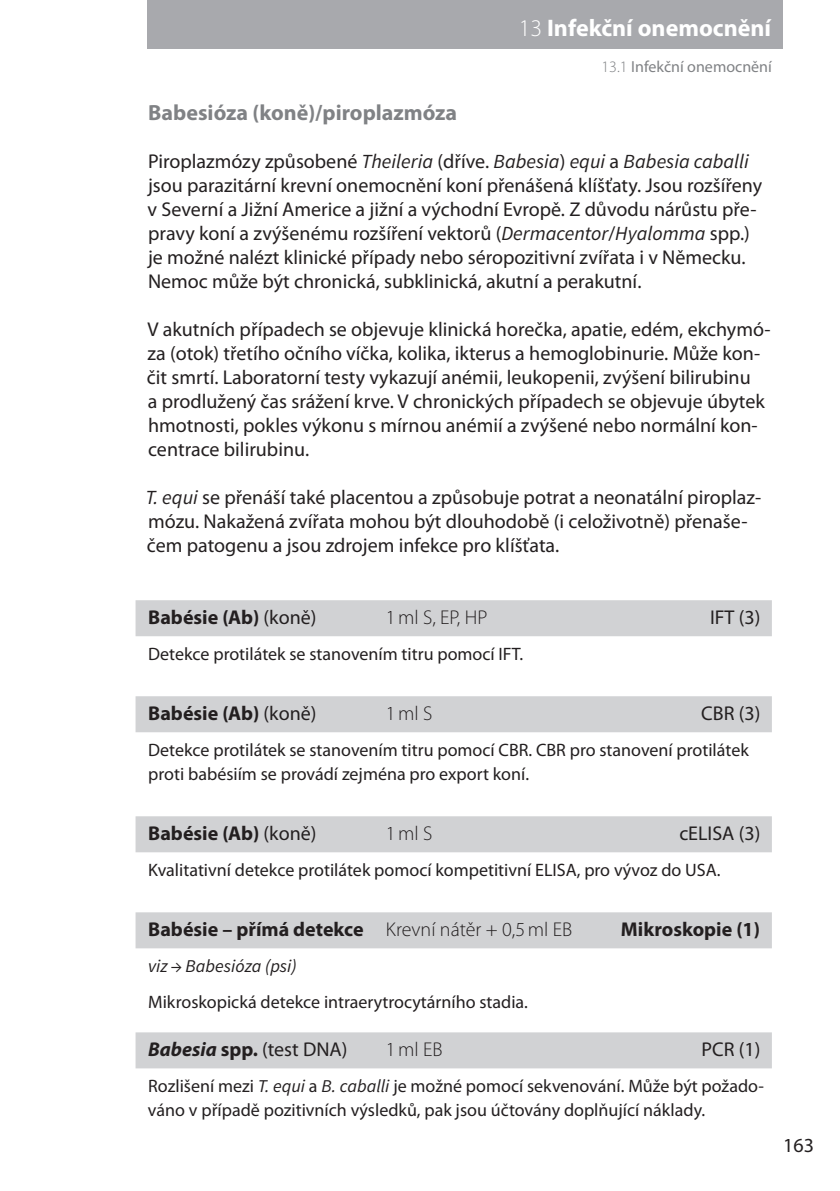
<style>
.page{position:relative;width:840px;height:1191px;background:#fff}
.page>*{position:absolute;margin:0;border:0;box-sizing:border-box;transform-origin:0 0}
.t1{font:700 24px "Myriad Pro";color:#fff}
.nadpis_úrovně_1_1_1{font:700 22px "Myriad Pro";color:#808285}
.základ{font:20px/24px "Myriad Pro";color:#231f20}
.vyšetření___hlavička{font:700 20px "Myriad Pro";color:#231f20}
.vyšetření___hlavička-2{font:20px "Myriad Pro";color:#231f20}
.vyšetření___hlavička-3{font:300 20px "Myriad Pro";color:#231f20}
.vyšetření___základní{font:18px/24px "Myriad Pro";color:#231f20}
.vyšetření___základní-2{font:italic 18px "Source Sans Pro";color:#231f20}
.horní_podlišta{font:16px "Myriad Pro";color:#808285}
.s1{font-weight:300}
.s2{font-family:"Source Sans Pro";font-style:italic}
.s3{font-weight:400}
.s4{font-weight:700;font-style:italic}
.s5{font-weight:700}
</style>
<div class="page">
<div style="left:147px;top:0;width:635px;height:48px;background:#a8a9ad"></div>
<div style="left:135px;top:600px;width:636px;height:36px;background:#d1d2d4"></div>
<div style="left:135px;top:696px;width:636px;height:36px;background:#d1d2d4"></div>
<div style="left:135px;top:816px;width:636px;height:36px;background:#d1d2d4"></div>
<div style="left:135px;top:912px;width:636px;height:36px;background:#d1d2d4"></div>
<div style="left:135px;top:1032px;width:636px;height:36px;background:#d1d2d4"></div>
<p class="t1" style="left:518px;top:12px;width:254px"><span class="s1">13</span> Infekční onemocnění</p>
<p class="horní_podlišta" style="left:601px;top:57px;width:172px"><span class="s1">13.1</span> Infekční onemocnění</p>
<p class="nadpis_úrovně_1_1_1" style="left:148px;top:98px;width:310px">Babesióza (koně)/piroplazmóza</p>
<p class="základ" style="left:147px;top:149px;width:615px">Piroplazmózy způsobené <span class="s2">Theileria</span> (dříve. <span class="s2">Babesia</span>) <span class="s2">equi</span> a <span class="s2">Babesia caballi </span>jsou parazitární krevní onemocnění koní přenášená klíšťaty. Jsou rozšířeny v Severní a Jižní Americe a jižní a východní Evropě. Z důvodu nárůstu pře&shy;pravy koní a zvýšenému rozšíření vektorů (<span class="s2">Dermacentor</span>/<span class="s2">Hyalomma</span> spp.) je možné nalézt klinické případy nebo séropozitivní zvířata i v Německu.<br>Nemoc může být chronická, subklinická, akutní a perakutní.</p>
<p class="základ" style="left:147px;top:317px;width:624px">V akutních případech se objevuje klinická horečka, apatie, edém, ekchymó&shy;za (otok) třetího očního víčka, kolika, ikterus a hemoglobinurie. Může kon&shy;čit smrtí. Laboratorní testy vykazují anémii, leukopenii, zvýšení bilirubinu<br>a prodlužený čas srážení krve. V chronických případech se objevuje úbytek hmotnosti, pokles výkonu s mírnou anémií a zvýšené nebo normální kon&shy;centrace bilirubinu.</p>
<p class="základ" style="left:145px;top:485px;width:616px"><span class="s2">T. equi</span> se přenáší také placentou a způsobuje potrat a neonatální piroplaz&shy;mózu. Nakažená zvířata mohou být dlouhodobě (i celoživotně) přenaše&shy;čem patogenu a jsou zdrojem infekce pro klíšťata.</p>
<p class="vyšetření___hlavička" style="left:148px;top:604px;width:170px">Babésie (Ab) <span class="s3">(koně)</span></p>
<p class="vyšetření___hlavička-3" style="left:385px;top:605px;width:103px">1ml S, EP, HP</p>
<p class="vyšetření___hlavička-2" style="left:709px;top:605px;width:52px">IFT (3)</p>
<p class="vyšetření___základní" style="left:148px;top:642px;width:376px">Detekce protilátek se stanovením titru pomocí IFT.</p>
<p class="vyšetření___hlavička" style="left:148px;top:700px;width:170px">Babésie (Ab) <span class="s3">(koně)</span></p>
<p class="vyšetření___hlavička-3" style="left:385px;top:701px;width:48px">1ml S</p>
<p class="vyšetření___hlavička-2" style="left:700px;top:701px;width:61px">CBR (3)</p>
<p class="vyšetření___základní" style="left:148px;top:738px;width:601px">Detekce protilátek se stanovením titru pomocí CBR. CBR pro stanovení protilátek proti babésiím se provádí zejména pro export koní.</p>
<p class="vyšetření___hlavička" style="left:148px;top:820px;width:170px">Babésie (Ab) <span class="s3">(koně)</span></p>
<p class="vyšetření___hlavička-3" style="left:385px;top:821px;width:48px">1ml S</p>
<p class="vyšetření___hlavička-2" style="left:679px;top:821px;width:82px">cELISA (3)</p>
<p class="vyšetření___základní" style="left:148px;top:858px;width:573px">Kvalitativní detekce protilátek pomocí kompetitivní ELISA, pro vývoz do USA.</p>
<p class="vyšetření___hlavička" style="left:148px;top:916px;width:425px">Babésie – přímá detekce <span class="s1">Krevní nátěr + 0,5ml EB</span></p>
<p class="vyšetření___hlavička" style="left:620px;top:916px;width:141px">Mikroskopie (1)</p>
<p class="vyšetření___základní-2" style="left:148px;top:955px;width:150px">viz → Babesióza (psi)</p>
<p class="vyšetření___základní" style="left:148px;top:990px;width:381px">Mikroskopická detekce intraerytrocytárního stadia.</p>
<p class="vyšetření___hlavička-2" style="left:148px;top:1037px;width:201px"><span class="s4">Babesia</span> <span class="s5">spp.</span> (test DNA)</p>
<p class="vyšetření___hlavička-3" style="left:385px;top:1037px;width:58px">1ml EB</p>
<p class="vyšetření___hlavička-2" style="left:701px;top:1037px;width:60px">PCR (1)</p>
<p class="vyšetření___základní" style="left:148px;top:1074px;width:617px">Rozlišení mezi <span class="s2">T. equi</span> a <span class="s2">B. caballi</span> je možné pomocí sekvenování. Může být požado&shy;váno v případě pozitivních výsledků, pak jsou účtovány doplňující náklady.</p>
<p class="základ" style="left:782px;top:1133px;width:32px">163</p>
</div>
